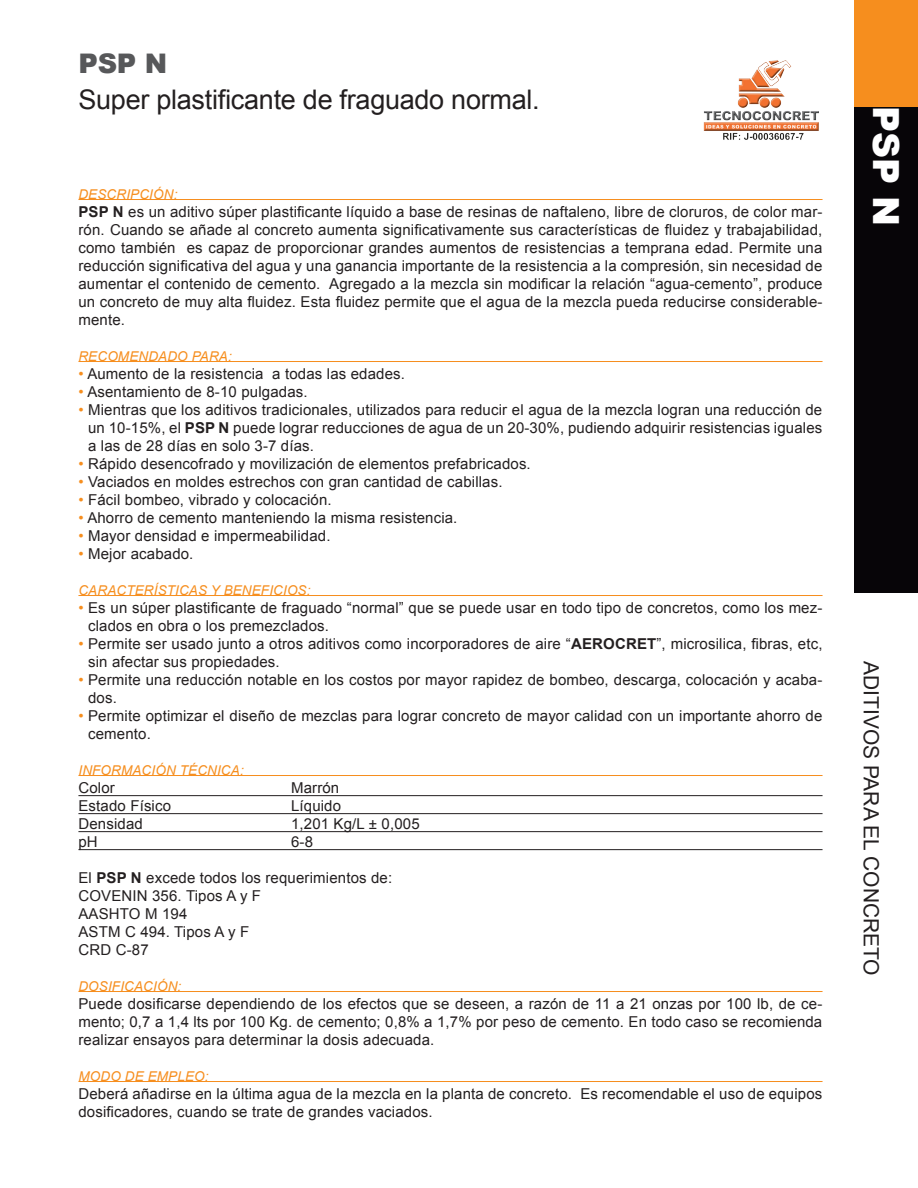
<style>
.page{position:relative;width:918px;height:1188px;background:#fff}
.page>*{position:absolute;margin:0;border:0;box-sizing:border-box;transform-origin:0 0}
.t1{font:900 36px "Arial";color:#fff}
.t2{font:27px "Arial";letter-spacing:-.01em;color:#231f20}
.t3{font:900 27px "Arial";color:#57585a}
.t4{font:21px "Arial";color:#231f20}
.t5{font:15px/18px "Arial";letter-spacing:.01em;color:#231f20}
.t6{font:italic 13.5px "Arial";letter-spacing:.01em;color:#f68e1e}
.s1{font-weight:700}
.s2{color:#f68e1e}
</style>
<div class="page">
<hr style="left:78px;top:199px;width:745px;height:1px;background:#f68e1e">
<hr style="left:78px;top:361px;width:745px;height:1px;background:#f68e1e">
<hr style="left:78px;top:595px;width:745px;height:1px;background:#f68e1e">
<hr style="left:78px;top:775px;width:745px;height:1px;background:#f68e1e">
<hr style="left:78px;top:795px;width:745px;height:1px;background:#231f20">
<hr style="left:78px;top:813px;width:745px;height:1px;background:#231f20">
<hr style="left:78px;top:831px;width:745px;height:1px;background:#231f20">
<hr style="left:78px;top:849px;width:745px;height:1px;background:#231f20">
<hr style="left:78px;top:991px;width:745px;height:1px;background:#f68e1e">
<hr style="left:78px;top:1081px;width:745px;height:1px;background:#f68e1e">
<div style="left:854px;top:104px;width:64px;height:489px;background:#070508"></div>
<div style="left:854px;top:0;width:64px;height:106px;background:#f68e1e"></div>
<img style="left:703px;top:60px;width:116px;height:80px">
<h2 class="t3" style="left:78px;top:44px;width:90px">PSP N</h2>
<h2 class="t2" style="left:78px;top:82px;width:463px">Super plastificante de fraguado normal.</h2>
<p class="t6" style="left:78px;top:186px;width:100px">DESCRIPCIÓN:</p>
<p class="t5" style="left:78px;top:203px;width:746px;text-align:justify"><span class="s1">PSP N</span> es un aditivo súper plastificante líquido a base de resinas de naftaleno, libre de cloruros, de color mar&shy;rón. Cuando se añade al concreto aumenta significativamente sus características de fluidez y trabajabilidad, como también es capaz de proporcionar grandes aumentos de resistencias a temprana edad. Permite una reducción significativa del agua y una ganancia importante de la resistencia a la compresión, sin necesidad de aumentar el contenido de cemento. Agregado a la mezcla sin modificar la relación “agua-cemento”, produce un concreto de muy alta fluidez. Esta fluidez permite que el agua de la mezcla pueda reducirse considerable&shy;mente.</p>
<p class="t6" style="left:78px;top:348px;width:155px">RECOMENDADO PARA:</p>
<p class="t5" style="left:78px;top:365px;width:328px"><span class="s2">•</span> Aumento de la resistencia a todas las edades.</p>
<p class="t5" style="left:78px;top:383px;width:231px"><span class="s2">•</span> Asentamiento de 8-10 pulgadas.</p>
<p class="t5" style="left:88px;top:401px;width:736px;text-align:justify;text-indent:-10px"><span class="s2">•</span> Mientras que los aditivos tradicionales, utilizados para reducir el agua de la mezcla logran una reducción de un 10-15%, el <span class="s1">PSP N</span> puede lograr reducciones de agua de un 20-30%, pudiendo adquirir resistencias iguales a las de 28 días en solo 3-7 días.</p>
<p class="t5" style="left:78px;top:455px;width:454px"><span class="s2">•</span> Rápido desencofrado y movilización de elementos prefabricados.</p>
<p class="t5" style="left:78px;top:473px;width:426px"><span class="s2">•</span> Vaciados en moldes estrechos con gran cantidad de cabillas.</p>
<p class="t5" style="left:78px;top:491px;width:255px"><span class="s2">•</span> Fácil bombeo, vibrado y colocación.</p>
<p class="t5" style="left:78px;top:509px;width:381px"><span class="s2">•</span> Ahorro de cemento manteniendo la misma resistencia.</p>
<p class="t5" style="left:78px;top:527px;width:254px"><span class="s2">•</span> Mayor densidad e impermeabilidad.</p>
<p class="t5" style="left:78px;top:545px;width:117px"><span class="s2">•</span> Mejor acabado.</p>
<p class="t6" style="left:78px;top:582px;width:234px">CARACTERÍSTICAS Y BENEFICIOS:</p>
<p class="t5" style="left:88px;top:599px;width:736px;text-indent:-10px"><span class="s2">•</span> Es un súper plastificante de fraguado “normal” que se puede usar en todo tipo de concretos, como los mez&shy;clados en obra o los premezclados.</p>
<p class="t5" style="left:88px;top:635px;width:736px;text-indent:-10px"><span class="s2">•</span> Permite ser usado junto a otros aditivos como incorporadores de aire “<span class="s1">AEROCRET</span>”, microsilica, fibras, etc, sin afectar sus propiedades.</p>
<p class="t5" style="left:88px;top:671px;width:736px;text-indent:-10px"><span class="s2">•</span> Permite una reducción notable en los costos por mayor rapidez de bombeo, descarga, colocación y acaba&shy;dos.</p>
<p class="t5" style="left:88px;top:707px;width:736px;text-indent:-10px"><span class="s2">•</span> Permite optimizar el diseño de mezclas para lograr concreto de mayor calidad con un importante ahorro de cemento.</p>
<p class="t6" style="left:78px;top:762px;width:167px">INFORMACIÓN TÉCNICA:</p>
<p class="t5" style="left:78px;top:779px;width:38px">Color</p>
<p class="t5" style="left:291px;top:779px;width:50px">Marrón</p>
<p class="t5" style="left:78px;top:797px;width:94px">Estado Físico</p>
<p class="t5" style="left:291px;top:797px;width:52px">Líquido</p>
<p class="t5" style="left:78px;top:815px;width:66px">Densidad</p>
<p class="t5" style="left:291px;top:815px;width:130px">1,201 Kg/L ± 0,005</p>
<p class="t5" style="left:78px;top:833px;width:21px">pH</p>
<p class="t5" style="left:291px;top:833px;width:23px">6-8</p>
<p class="t5" style="left:78px;top:869px;width:315px">El <span class="s1">PSP N</span> excede todos los requerimientos de:<br>COVENIN 356. Tipos A y F<br>AASHTO M 194<br>ASTM C 494. Tipos A y F<br>CRD C-87</p>
<p class="t6" style="left:78px;top:978px;width:104px">DOSIFICACIÓN:</p>
<p class="t5" style="left:78px;top:995px;width:746px;text-align:justify">Puede dosificarse dependiendo de los efectos que se deseen, a razón de 11 a 21 onzas por 100 lb, de ce&shy;mento; 0,7 a 1,4 lts por 100 Kg. de cemento; 0,8% a 1,7% por peso de cemento. En todo caso se recomienda realizar ensayos para determinar la dosis adecuada.</p>
<p class="t6" style="left:78px;top:1068px;width:132px">MODO DE EMPLEO:</p>
<p class="t5" style="left:78px;top:1085px;width:745px">Deberá añadirse en la última agua de la mezcla en la planta de concreto. Es recomendable el uso de equipos dosificadores, cuando se trate de grandes vaciados.</p>
<h1 class="t1" style="left:912px;top:106px;width:121px;rotate:90deg">PSP N</h1>
<h3 class="t4" style="left:885px;top:661px;width:314px;rotate:90deg">Aditivosparaelconcreto</h3>
</div>
